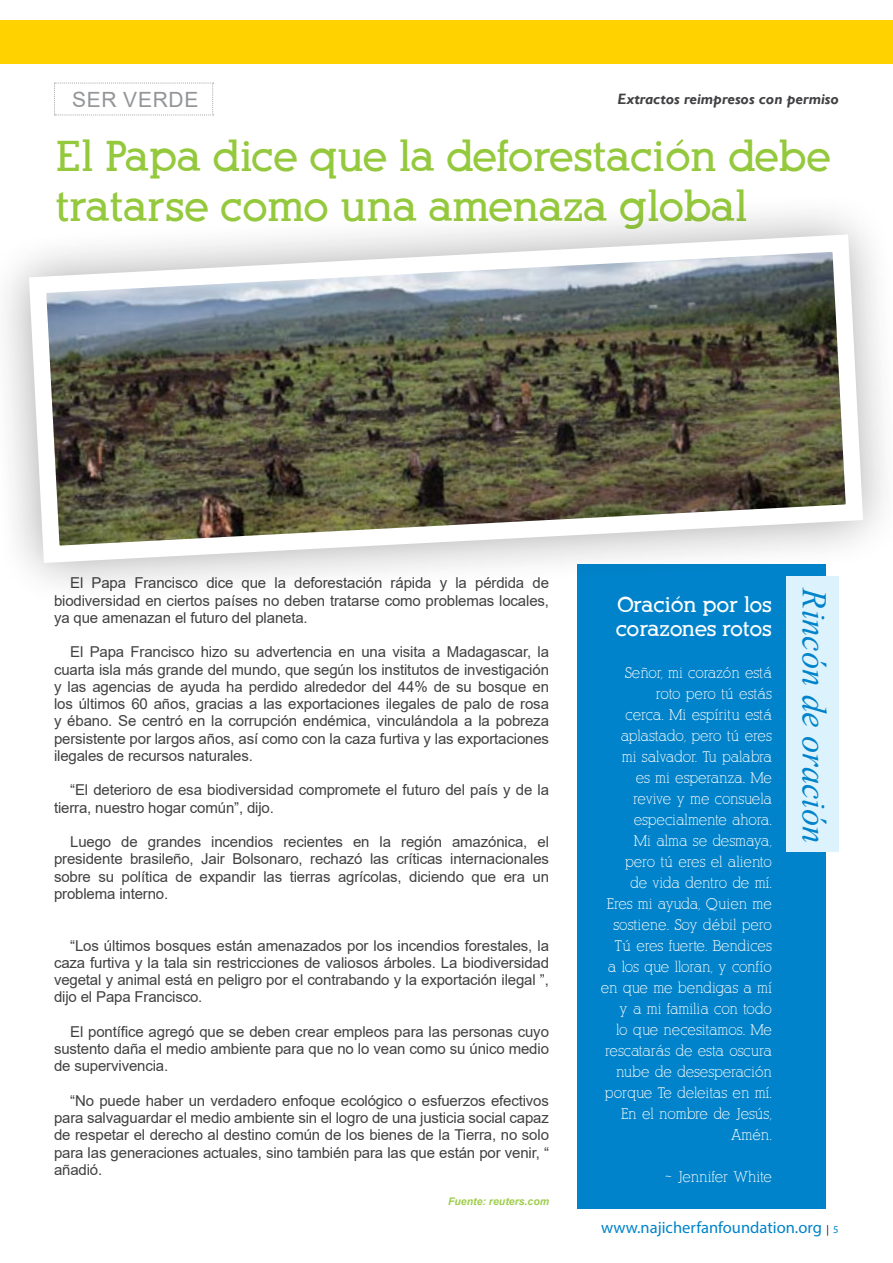
<style>
.page{position:relative;width:893px;height:1263px;background:#fff}
.page>*{position:absolute;margin:0;border:0;box-sizing:border-box;transform-origin:0 0}
.t1{font:700 42px/50.4px "Alexandria FLF";color:#95c93d}
.t2{font:italic 34.5px "Times New Roman";color:#0083ca}
.t3{font:700 21px/24px "Alexandria FLF";color:#fff}
.t4{font:21px "Arial";letter-spacing:.035em;color:#939598}
.t5{font:16.5px "Myriad Pro";color:#0083ca}
.t6{font:15px/17.2px "Arial";letter-spacing:-.01em;color:#414042;text-align:justify}
.t7{font:15px/21px "Alexandria FLF";color:#fff;text-align:right}
.t8{font:italic 700 15px "Gill Sans";color:#414042}
.t9{font:italic 700 10.5px "Arial";color:#9fcd4e}
.s1{font-size:10.5px;color:#000}
.s2{font-size:10.5px}
</style>
<div class="page">
<div style="left:0;top:21px;width:893px;height:43px;background:#ffd200"></div>
<svg style="left:54px;top:83px;width:160px;height:33px"></svg>
<div style="left:577px;top:564px;width:249px;height:645px;background:#0083ca"></div>
<div style="left:786px;top:577px;width:53px;height:275px;background:#dcf2fd"></div>
<svg style="left:6px;top:213px;width:879px;height:373px"></svg>
<svg style="left:20px;top:226px;width:852px;height:346px"></svg>
<h3 class="t4" style="left:72px;top:85px;width:128px">SER VERDE</h3>
<p class="t8" style="left:618px;top:90px;width:223px">Extractos reimpresos con permiso</p>
<h1 class="t1" style="left:55px;top:132px;width:777px">El Papa dice que la deforestación debe tratarse como una amenaza global</h1>
<p class="t6" style="left:54px;top:574px;width:497px;text-indent:16px">El Papa Francisco dice que la deforestación rápida y la pérdida de biodiversidad en ciertos países no deben tratarse como problemas locales, ya que amenazan el futuro del planeta.</p>
<p class="t6" style="left:54px;top:643px;width:497px;text-indent:16px">El Papa Francisco hizo su advertencia en una visita a Madagascar, la cuarta isla más grande del mundo, que según los institutos de investigación y las agencias de ayuda ha perdido alrededor del 44% de su bosque en los últimos 60 años, gracias a las exportaciones ilegales de palo de rosa y ébano. Se centró en la corrupción endémica, vinculándola a la pobreza persistente por largos años, así como con la caza furtiva y las exportaciones ilegales de recursos naturales.</p>
<p class="t6" style="left:54px;top:781px;width:496px;text-indent:16px">“El deterioro de esa biodiversidad compromete el futuro del país y de la tierra, nuestro hogar común”, dijo.</p>
<p class="t6" style="left:54px;top:833px;width:496px;text-indent:16px">Luego de grandes incendios recientes en la región amazónica, el presidente brasileño, Jair Bolsonaro, rechazó las críticas internacionales sobre su política de expandir las tierras agrícolas, diciendo que era un problema interno.</p>
<p class="t6" style="left:54px;top:937px;width:497px;text-indent:16px">“Los últimos bosques están amenazados por los incendios forestales, la caza furtiva y la tala sin restricciones de valiosos árboles. La biodiversidad vegetal y animal está en peligro por el contrabando y la exportación ilegal ”, dijo el Papa Francisco.</p>
<p class="t6" style="left:54px;top:1023px;width:496px;text-indent:16px">El pontífice agregó que se deben crear empleos para las personas cuyo sustento daña el medio ambiente para que no lo vean como su único medio de supervivencia.</p>
<p class="t6" style="left:54px;top:1092px;width:496px;text-indent:16px">“No puede haber un verdadero enfoque ecológico o esfuerzos efectivos para salvaguardar el medio ambiente sin el logro de una justicia social capaz de respetar el derecho al destino común de los bienes de la Tierra, no solo para las generaciones actuales, sino también para las que están por venir, “ añadió.</p>
<p class="t9" style="left:448px;top:1194px;width:102px">Fuente: reuters.com</p>
<h3 class="t3" style="left:616px;top:592px;width:158px">Oración por los corazones rotos</h3>
<p class="t7" style="left:601px;top:662px;width:173px">Señor, mi corazón está roto pero tú estás<br>cerca. Mi espíritu está aplastado, pero tú eres<br>mi salvador. Tu palabra<br>es mi esperanza. Me revive y me consuela especialmente ahora.<br>Mi alma se desmaya, pero tú eres el aliento<br>de vida dentro de mí.<br>Eres mi ayuda, Quien me sostiene. Soy débil pero<br>Tú eres fuerte. Bendices<br>a los que lloran, y confío en que me bendigas a mí y a mi familia con todo<br>lo que necesitamos. Me rescatarás de esta oscura nube de desesperación porque Te deleitas en mí.<br>En el nombre de Jesús,<br>Amén.</p>
<p class="t7" style="left:665px;top:1166px;width:108px">~ Jennifer White</p>
<h2 class="t2" style="left:838px;top:588px;width:256px;rotate:90deg">Rincón de oración</h2>
<p class="t5" style="left:601px;top:1218px;width:239px">www.najicherfanfoundation.org <span class="s1">|</span> <span class="s2">5</span></p>
</div>
